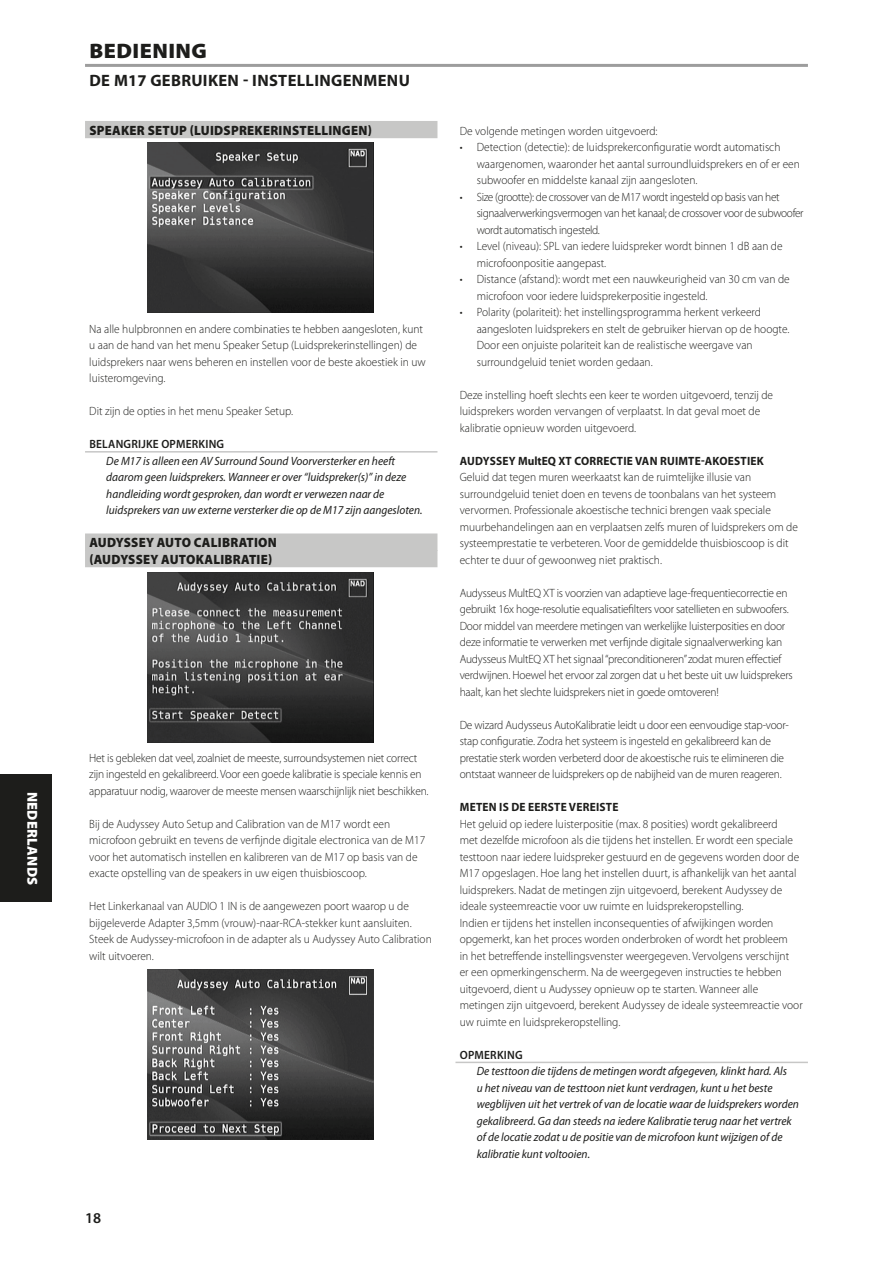
<style>
.page{position:relative;width:893px;height:1263px;background:#fff}
.page>*{position:absolute;margin:0;border:0;box-sizing:border-box;transform-origin:0 0}
.Body_copy_-_header{font:900 21px "Myriad Pro";letter-spacing:.02em;color:#1d1d1b;scale:1.05 1}
.Body_copy_-_header-2{font:700 16.5px "Myriad Pro";letter-spacing:.02em;color:#1d1d1b}
.t1{font:600 15px "Myriad Pro";color:#1d1d1b}
.t2{font:900 14.4px "Myriad Pro";letter-spacing:.02em;color:#fff}
.Body_copy_-_sub-sect{font:900 13.5px "Myriad Pro";letter-spacing:.02em;color:#1d1d1b;scale:.95 1}
.Body_copy_-_normal{font:300 12px/16.5px "Myriad Pro";color:#1d1d1b;scale:.95 1}
.Body_copy_-_normal-2{font:300 12px/16.5px "Myriad Pro";letter-spacing:-.02em;color:#1d1d1b;scale:.95 1}
.Body_copy_-_indent_1{font:300 12px/16.5px "Myriad Pro";color:#1d1d1b;scale:.95 1}
.Body_copy_-_note{font:italic 12px/16.5px "Myriad Pro";color:#1d1d1b;scale:.95 1}
.Body_copy_-_indent_1-2{font:300 12px/16.5px "Myriad Pro";letter-spacing:-.03em;color:#1d1d1b;scale:.95 1}
.Body_copy_-_sub-sect-2{font:700 12px "Myriad Pro";letter-spacing:.02em;color:#1d1d1b;scale:.95 1}
.Body_copy_-_note_hea{font:600 12px "Myriad Pro";letter-spacing:.02em;color:#1d1d1b;scale:.95 1}
</style>
<div class="page">
<div style="left:85px;top:121px;width:352px;height:17px;background:#c7c7c6"></div>
<hr style="left:85px;top:451px;width:352px;height:2px;background:#c7c7c6">
<div style="left:85px;top:533px;width:352px;height:18px;background:#c7c7c6"></div>
<div style="left:85px;top:550px;width:352px;height:17px;background:#c7c7c6"></div>
<hr style="left:455px;top:1062px;width:353px;height:1px;background:#c7c7c6">
<hr style="left:85px;top:64px;width:723px;height:3px;background:#9d9d9d">
<img style="left:147px;top:143px;width:227px;height:170px">
<img style="left:147px;top:572px;width:227px;height:171px">
<img style="left:147px;top:970px;width:227px;height:170px">
<div style="left:0;top:774px;width:51px;height:128px;background:#1d1d1b"></div>
<p class="t2" style="left:42px;top:791px;width:95px;rotate:90deg">NEDERLANDS</p>
<p class="Body_copy_-_header" style="left:90px;top:37px;width:113px">BEDIENING</p>
<p class="Body_copy_-_header-2" style="left:89px;top:70px;width:322px">DE M17 GEBRUIKEN - INSTELLINGENMENU</p>
<p class="Body_copy_-_sub-sect" style="left:89px;top:121px;width:299px">SPEAKER SETUP (LUIDSPREKERINSTELLINGEN)</p>
<p class="Body_copy_-_normal" style="left:89px;top:320px;width:356px">Na alle hulpbronnen en andere combinaties te hebben aangesloten, kunt u aan de hand van het menu Speaker Setup (Luidsprekerinstellingen) de luidsprekers naar wens beheren en instellen voor de beste akoestiek in uw luisteromgeving.</p>
<p class="Body_copy_-_normal" style="left:89px;top:403px;width:216px">Dit zijn de opties in het menu Speaker Setup.</p>
<p class="Body_copy_-_note_hea" style="left:89px;top:436px;width:143px">BELANGRIJKE OPMERKING</p>
<p class="Body_copy_-_note" style="left:106px;top:452px;width:334px">De M17 is alleen een AV Surround Sound Voorversterker en heeft daarom geen luidsprekers. Wanneer er over “luidspreker(s)” in deze handleiding wordt gesproken, dan wordt er verwezen naar de luidsprekers van uw externe versterker die op de M17 zijn aangesloten.</p>
<p class="Body_copy_-_sub-sect" style="left:89px;top:533px;width:199px">AUDYSSEY AUTO CALIBRATION</p>
<p class="Body_copy_-_sub-sect" style="left:89px;top:550px;width:194px">(AUDYSSEY AUTOKALIBRATIE)</p>
<p class="Body_copy_-_normal-2" style="left:89px;top:749px;width:359px">Het is gebleken dat veel, zoalniet de meeste, surroundsystemen niet correct zijn ingesteld en gekalibreerd. Voor een goede kalibratie is speciale kennis en apparatuur nodig, waarover de meeste mensen waarschijnlijk niet beschikken.</p>
<p class="Body_copy_-_normal" style="left:89px;top:815px;width:355px">Bij de Audyssey Auto Setup and Calibration van de M17 wordt een microfoon gebruikt en tevens de verfijnde digitale electronica van de M17 voor het automatisch instellen en kalibreren van de M17 op basis van de exacte opstelling van de speakers in uw eigen thuisbioscoop.</p>
<p class="Body_copy_-_normal" style="left:89px;top:898px;width:362px">Het Linkerkanaal van AUDIO 1 IN is de aangewezen poort waarop u de bijgeleverde Adapter 3,5mm (vrouw)-naar-RCA-stekker kunt aansluiten.<br>Steek de Audyssey-microfoon in de adapter als u Audyssey Auto Calibration wilt uitvoeren.</p>
<p class="t1" style="left:85px;top:1208px;width:18px">18</p>
<p class="Body_copy_-_normal" style="left:460px;top:122px;width:210px">De volgende metingen worden uitgevoerd:</p>
<p class="Body_copy_-_indent_1" style="left:477px;top:139px;width:342px;text-indent:-17px">• Detection (detectie): de luidsprekerconfiguratie wordt automatisch waargenomen, waaronder het aantal surroundluidsprekers en of er een subwoofer en middelste kanaal zijn aangesloten.</p>
<p class="Body_copy_-_indent_1-2" style="left:477px;top:188px;width:346px;text-indent:-17px">• Size (grootte): de crossover van de M17 wordt ingesteld op basis van het signaalverwerkingsvermogen van het kanaal; de crossover voor de subwoofer wordt automatisch ingesteld.</p>
<p class="Body_copy_-_indent_1" style="left:477px;top:238px;width:324px;text-indent:-17px">• Level (niveau): SPL van iedere luidspreker wordt binnen 1 dB aan de microfoonpositie aangepast.</p>
<p class="Body_copy_-_indent_1" style="left:477px;top:271px;width:331px;text-indent:-17px">• Distance (afstand): wordt met een nauwkeurigheid van 30 cm van de microfoon voor iedere luidsprekerpositie ingesteld.</p>
<p class="Body_copy_-_indent_1" style="left:477px;top:304px;width:331px;text-indent:-17px">• Polarity (polariteit): het instellingsprogramma herkent verkeerd aangesloten luidsprekers en stelt de gebruiker hiervan op de hoogte.<br>Door een onjuiste polariteit kan de realistische weergave van surroundgeluid teniet worden gedaan.</p>
<p class="Body_copy_-_normal" style="left:460px;top:386px;width:331px">Deze instelling hoeft slechts een keer te worden uitgevoerd, tenzij de luidsprekers worden vervangen of verplaatst. In dat geval moet de kalibratie opnieuw worden uitgevoerd.</p>
<p class="Body_copy_-_sub-sect-2" style="left:460px;top:453px;width:321px">AUDYSSEY MultEQ XT CORRECTIE VAN RUIMTE-AKOESTIEK</p>
<p class="Body_copy_-_normal" style="left:460px;top:469px;width:357px">Geluid dat tegen muren weerkaatst kan de ruimtelijke illusie van surroundgeluid teniet doen en tevens de toonbalans van het systeem vervormen. Professionale akoestische technici brengen vaak speciale muurbehandelingen aan en verplaatsen zelfs muren of luidsprekers om de systeemprestatie te verbeteren. Voor de gemiddelde thuisbioscoop is dit echter te duur of gewoonweg niet praktisch.</p>
<p class="Body_copy_-_normal-2" style="left:460px;top:584px;width:352px">Audysseus MultEQ XT is voorzien van adaptieve lage-frequentiecorrectie en gebruikt 16x hoge-resolutie equalisatiefilters voor satellieten en subwoofers.<br>Door middel van meerdere metingen van werkelijke luisterposities en door deze informatie te verwerken met verfijnde digitale signaalverwerking kan Audysseus MultEQ XT het signaal “preconditioneren” zodat muren effectief verdwijnen. Hoewel het ervoor zal zorgen dat u het beste uit uw luidsprekers haalt, kan het slechte luidsprekers niet in goede omtoveren!</p>
<p class="Body_copy_-_normal-2" style="left:460px;top:716px;width:348px">De wizard Audysseus AutoKalibratie leidt u door een eenvoudige stap-voor&shy;stap configuratie. Zodra het systeem is ingesteld en gekalibreerd kan de prestatie sterk worden verbeterd door de akoestische ruis te elimineren die ontstaat wanneer de luidsprekers op de nabijheid van de muren reageren.</p>
<p class="Body_copy_-_sub-sect-2" style="left:460px;top:799px;width:168px">METEN IS DE EERSTE VEREISTE</p>
<p class="Body_copy_-_normal" style="left:460px;top:815px;width:359px">Het geluid op iedere luisterpositie (max. 8 posities) wordt gekalibreerd<br>met dezelfde microfoon als die tijdens het instellen. Er wordt een speciale testtoon naar iedere luidspreker gestuurd en de gegevens worden door de M17 opgeslagen. Hoe lang het instellen duurt, is afhankelijk van het aantal luidsprekers. Nadat de metingen zijn uitgevoerd, berekent Audyssey de ideale systeemreactie voor uw ruimte en luidsprekeropstelling.</p>
<p class="Body_copy_-_normal" style="left:460px;top:914px;width:363px">Indien er tijdens het instellen inconsequenties of afwijkingen worden opgemerkt, kan het proces worden onderbroken of wordt het probleem<br>in het betreffende instellingsvenster weergegeven. Vervolgens verschijnt<br>er een opmerkingenscherm. Na de weergegeven instructies te hebben uitgevoerd, dient u Audyssey opnieuw op te starten. Wanneer alle metingen zijn uitgevoerd, berekent Audyssey de ideale systeemreactie voor uw ruimte en luidsprekeropstelling.</p>
<p class="Body_copy_-_note_hea" style="left:460px;top:1047px;width:68px">OPMERKING</p>
<p class="Body_copy_-_note" style="left:477px;top:1063px;width:341px">De testtoon die tijdens de metingen wordt afgegeven, klinkt hard. Als<br>u het niveau van de testtoon niet kunt verdragen, kunt u het beste wegblijven uit het vertrek of van de locatie waar de luidsprekers worden gekalibreerd. Ga dan steeds na iedere Kalibratie terug naar het vertrek of de locatie zodat u de positie van de microfoon kunt wijzigen of de kalibratie kunt voltooien.</p>
</div>
